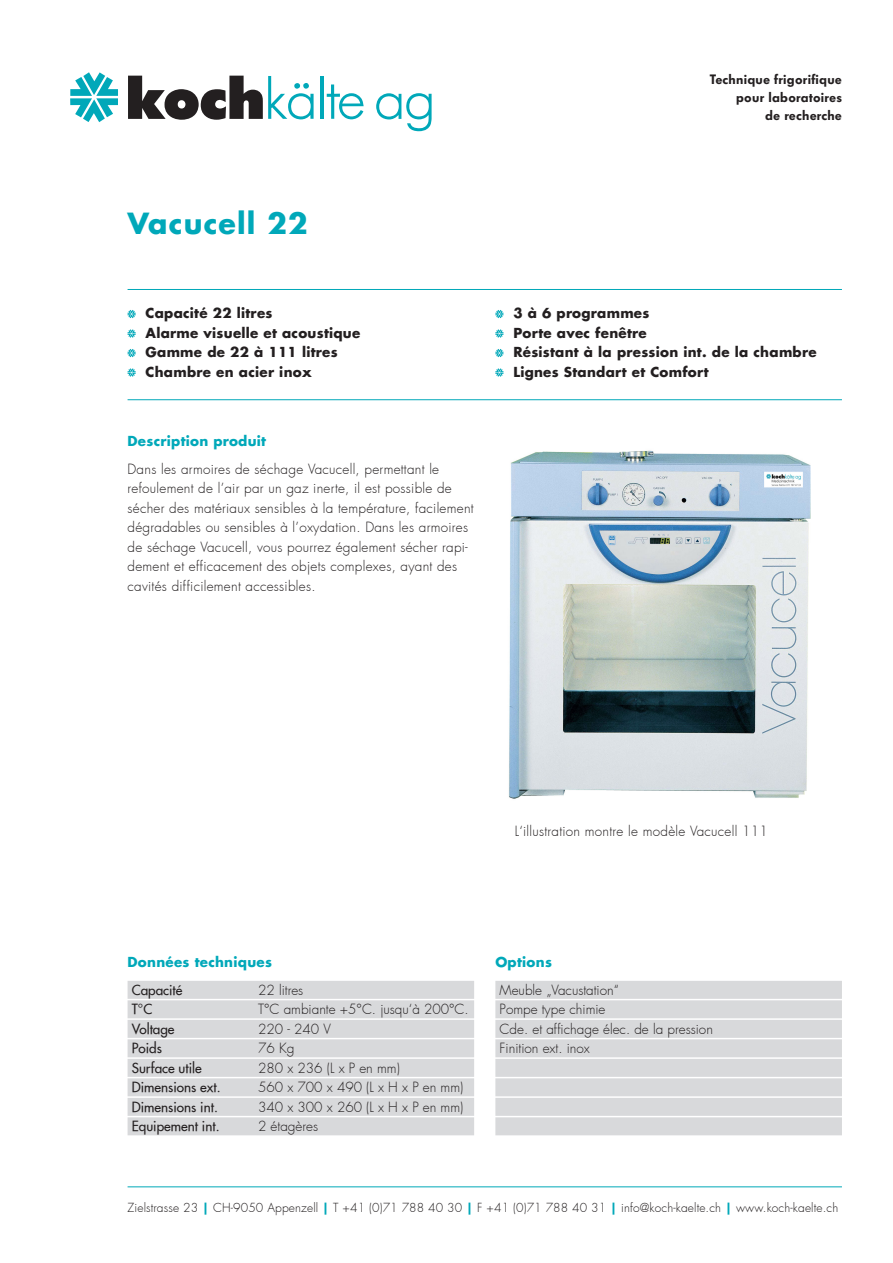
<style>
.page{position:relative;width:893px;height:1263px;background:#fff}
.page>*{position:absolute;margin:0;border:0;box-sizing:border-box;transform-origin:0 0}
.t1{font:700 28.5px "Futura";letter-spacing:.04em;color:#00a8b9}
.t2{font:300 13.5px/19.5px "Futura";letter-spacing:.02em;color:#231f20}
.t3{font:300 13.5px/19.5px "Futura";color:#231f20}
.Aufzählung{font:700 13.5px "Futura";letter-spacing:.02em;color:#231f20}
.t4{font:500 13.5px "Futura";color:#231f20}
.t5{font:600 13.5px/18px "Futura BQ";letter-spacing:.02em;color:#231f20;text-align:right}
.t6{font:700 13.5px "Futura";letter-spacing:.02em;color:#00a8b9}
.t7{font:300 12px "Futura";letter-spacing:.01em;color:#231f20}
.s1{font-weight:700;color:#00a8b9}
</style>
<div class="page">
<img style="left:509px;top:450px;width:302px;height:349px">
<svg style="left:128px;top:310px;width:8px;height:8px"></svg>
<svg style="left:128px;top:329px;width:8px;height:9px"></svg>
<svg style="left:128px;top:349px;width:8px;height:8px"></svg>
<svg style="left:128px;top:368px;width:8px;height:9px"></svg>
<svg style="left:495px;top:310px;width:8px;height:8px"></svg>
<svg style="left:495px;top:329px;width:8px;height:9px"></svg>
<svg style="left:495px;top:349px;width:8px;height:8px"></svg>
<svg style="left:495px;top:368px;width:8px;height:9px"></svg>
<svg style="left:70px;top:72px;width:48px;height:50px"></svg>
<svg style="left:128px;top:76px;width:186px;height:44px"></svg>
<hr style="left:320px;top:76px;width:3px;height:43px;background:#00a8b9">
<svg style="left:327px;top:84px;width:37px;height:35px"></svg>
<svg style="left:376px;top:93px;width:56px;height:38px"></svg>
<hr style="left:128px;top:289px;width:714px;height:1px;background:#00a8b9">
<hr style="left:128px;top:399px;width:714px;height:1px;background:#00a8b9">
<hr style="left:128px;top:1186px;width:714px;height:1px;background:#00a8b9">
<div style="left:495px;top:981px;width:347px;height:18px;background:#d8d9db"></div>
<div style="left:495px;top:1000px;width:347px;height:18px;background:#d8d9db"></div>
<div style="left:495px;top:1020px;width:347px;height:18px;background:#d8d9db"></div>
<div style="left:495px;top:1039px;width:347px;height:18px;background:#d8d9db"></div>
<div style="left:495px;top:1059px;width:347px;height:18px;background:#d8d9db"></div>
<div style="left:495px;top:1078px;width:347px;height:18px;background:#d8d9db"></div>
<div style="left:495px;top:1098px;width:347px;height:18px;background:#d8d9db"></div>
<div style="left:495px;top:1117px;width:347px;height:18px;background:#d8d9db"></div>
<div style="left:128px;top:981px;width:346px;height:18px;background:#d8d9db"></div>
<div style="left:128px;top:1000px;width:346px;height:18px;background:#d8d9db"></div>
<div style="left:128px;top:1020px;width:346px;height:18px;background:#d8d9db"></div>
<div style="left:128px;top:1039px;width:346px;height:18px;background:#d8d9db"></div>
<div style="left:128px;top:1059px;width:346px;height:18px;background:#d8d9db"></div>
<div style="left:128px;top:1078px;width:346px;height:18px;background:#d8d9db"></div>
<div style="left:128px;top:1098px;width:346px;height:18px;background:#d8d9db"></div>
<div style="left:128px;top:1117px;width:346px;height:18px;background:#d8d9db"></div>
<h1 class="t1" style="left:128px;top:204px;width:182px">Vacucell 22</h1>
<p class="Aufzählung" style="left:146px;top:304px;width:128px">Capacité 22 litres</p>
<p class="Aufzählung" style="left:146px;top:324px;width:216px">Alarme visuelle et acoustique</p>
<p class="Aufzählung" style="left:146px;top:343px;width:194px">Gamme de 22 à 111 litres</p>
<p class="Aufzählung" style="left:146px;top:363px;width:168px">Chambre en acier inox</p>
<p class="t6" style="left:128px;top:432px;width:140px">Description produit</p>
<p class="t2" style="left:128px;top:460px;width:348px">Dans les armoires de séchage Vacucell, permettant le refoulement de l’air par un gaz inerte, il est possible de sécher des matériaux sensibles à la température, facilement dégradables ou sensibles à l’oxydation. Dans les armoires de séchage Vacucell, vous pourrez également sécher rapi&shy;dement et efficacement des objets complexes, ayant des cavités difficilement accessibles.</p>
<p class="t5" style="left:710px;top:71px;width:134px">Technique frigorifique pour laboratoires<br>de recherche</p>
<p class="Aufzählung" style="left:513px;top:304px;width:138px">3 à 6 programmes</p>
<p class="Aufzählung" style="left:513px;top:324px;width:135px">Porte avec fenêtre</p>
<p class="Aufzählung" style="left:513px;top:343px;width:305px">Résistant à la pression int. de la chambre</p>
<p class="Aufzählung" style="left:513px;top:363px;width:197px">Lignes Standart et Comfort</p>
<p class="t2" style="left:515px;top:821px;width:255px">L‘illustration montre le modèle Vacucell 111</p>
<p class="t6" style="left:128px;top:953px;width:146px">Données techniques</p>
<p class="t4" style="left:132px;top:981px;width:52px">Capacité</p>
<p class="t3" style="left:258px;top:980px;width:47px">22 litres</p>
<p class="t4" style="left:132px;top:1001px;width:22px">T°C</p>
<p class="t3" style="left:258px;top:1000px;width:212px">T°C ambiante +5°C. jusqu‘à 200°C.</p>
<p class="t4" style="left:132px;top:1020px;width:44px">Voltage</p>
<p class="t2" style="left:258px;top:1019px;width:74px">220 - 240 V</p>
<p class="t4" style="left:132px;top:1040px;width:32px">Poids</p>
<p class="t2" style="left:258px;top:1039px;width:38px">76 Kg</p>
<p class="t4" style="left:132px;top:1059px;width:71px">Surface utile</p>
<p class="t3" style="left:258px;top:1058px;width:143px">280 x 236 (L x P en mm)</p>
<p class="t4" style="left:132px;top:1079px;width:90px">Dimensions ext.</p>
<p class="t3" style="left:258px;top:1078px;width:207px">560 x 700 x 490 (L x H x P en mm)</p>
<p class="t4" style="left:132px;top:1098px;width:88px">Dimensions int.</p>
<p class="t3" style="left:258px;top:1097px;width:207px">340 x 300 x 260 (L x H x P en mm)</p>
<p class="t4" style="left:132px;top:1118px;width:89px">Equipement int.</p>
<p class="t3" style="left:258px;top:1117px;width:62px">2 étagères</p>
<p class="t6" style="left:495px;top:953px;width:58px">Options</p>
<p class="t3" style="left:500px;top:980px;width:215px">Meuble „Vacustation“<br>Pompe type chimie<br>Cde. et affichage élec. de la pression<br>Finition ext. inox</p>
<p class="t7" style="left:128px;top:1200px;width:712px">Zielstrasse 23 <span class="s1">|</span> CH-9050 Appenzell <span class="s1">|</span> T +41 (0)71 788 40 30 <span class="s1">|</span> F +41 (0)71 788 40 31 <span class="s1">|</span> info@koch-kaelte.ch <span class="s1">|</span> www.koch-kaelte.ch</p>
</div>
